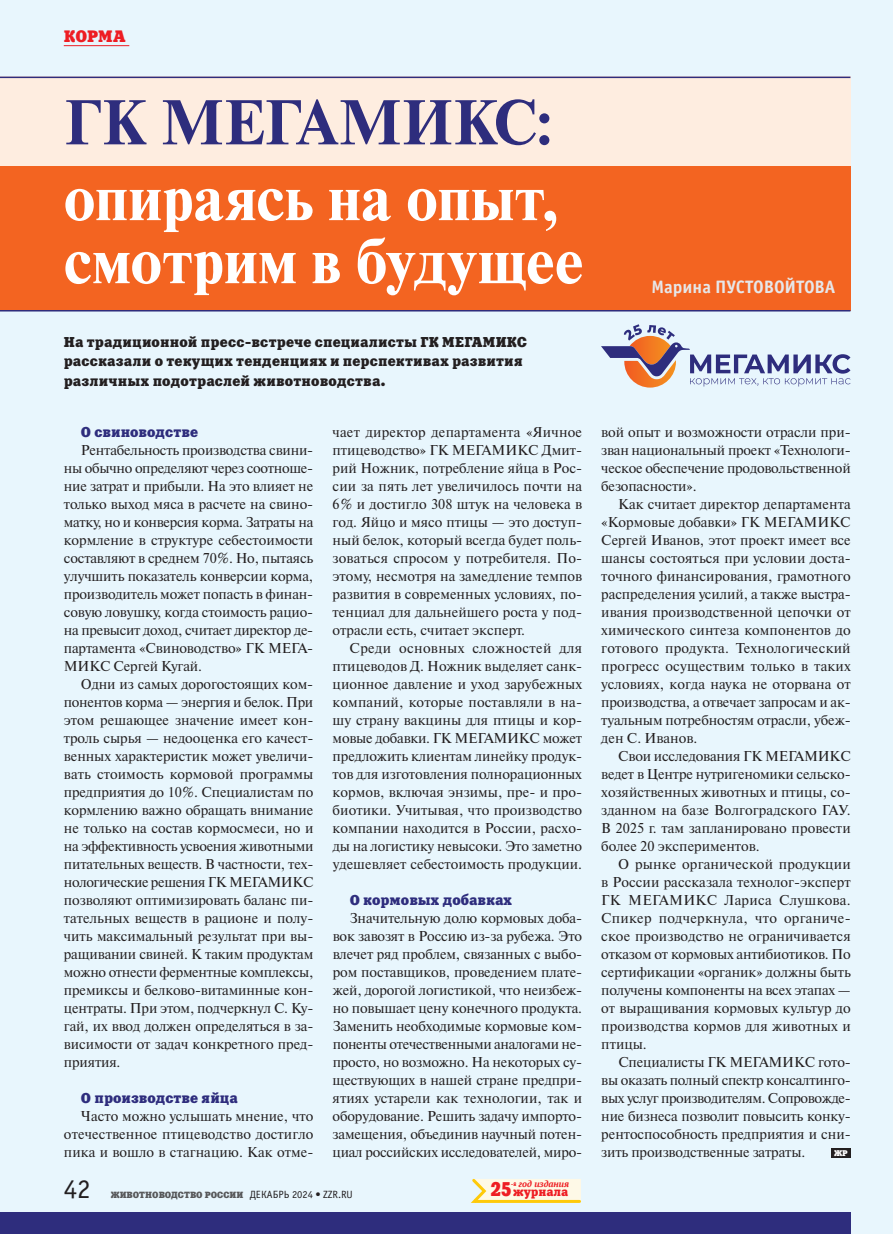
<style>
.page{position:relative;width:893px;height:1234px;background:#fff}
.page>*{position:absolute;margin:0;border:0;box-sizing:border-box;transform-origin:0 0}
.t1{font:700 63px/63px "Newton C";letter-spacing:.005em;color:#fff}
.t2{font:700 63px "Newton C";color:#2e2d7d}
.t3{font:27px "Officina Sans C";color:#231f20}
.t4{font:19.8px "Xenia C";color:#ee1d23;scale:.83 1}
.t5{font:700 18px "Officina Sans C";color:#e6e7e9}
.t6{font:16.5px "Xenia C";color:#ee1d23}
.t7{font:14.25px/18px "Newton C";letter-spacing:-.005em;color:#231f20;text-align:justify}
.t8{font:14.25px/19.5px "Xenia C";letter-spacing:.01em;color:#231f20}
.t9{font:14.25px "Xenia C";color:#2e2d7d}
.t10{font:12px "Xenia C";color:#ee1d23}
.t11{font:9px "Xenia C";color:#57585a}
.t12{font:italic 700 9px "PT Serif";color:#ee1d23}
.t13{font:8.25px "Xenia C";color:#fff}
.s1{font-family:"Officina Sans C";font-size:10.5px;color:#231f20}
</style>
<div class="page">
<div style="left:0;top:0;width:893px;height:1233px;background:#e8f6fd"></div>
<hr style="left:64px;top:45px;width:65px;height:1px;background:#ee1d23">
<svg style="left:471px;top:1178px;width:110px;height:25px;background:#fcf1c7"></svg>
<div style="left:0;top:77px;width:850px;height:90px;background:#feede0"></div>
<div style="left:0;top:167px;width:850px;height:144px;background:#f36421"></div>
<div style="left:831px;top:1147px;width:19px;height:10px;background:#231f20"></div>
<hr style="left:0;top:77px;width:850px;height:1px;background:#2e2d7d">
<hr style="left:0;top:310px;width:850px;height:1px;background:#2e2d7d">
<div style="left:0;top:1212px;width:850px;height:21px;background:#2e2d7d"></div>
<svg style="left:601px;top:324px;width:249px;height:63px"></svg>
<p class="t6" style="left:64px;top:26px;width:63px">КОРМА</p>
<h1 class="t2" style="left:64px;top:87px;width:491px">ГК МЕГАМИКС:</h1>
<h1 class="t1" style="left:64px;top:167px;width:521px">опираясь на опыт, смотрим в будущее</h1>
<p class="t8" style="left:64px;top:332px;width:465px">На традиционной пресс-встрече специалисты ГК МЕГАМИКС рассказали о текущих тенденциях и перспективах развития различных подотраслей животноводства.</p>
<p class="t9" style="left:81px;top:423px;width:119px">О свиноводстве</p>
<p class="t7" style="left:64px;top:441px;width:251px;text-indent:17px">Рентабельность производства свини&shy;ны обычно определяют через соотноше&shy;ние затрат и прибыли. На это влияет не только выход мяса в расчете на свино&shy;матку, но и конверсия корма. Затраты на кормление в структуре себестоимости составляют в среднем 70%. Но, пытаясь улучшить показатель конверсии корма, производитель может попасть в финан&shy;совую ловушку, когда стоимость рацио&shy;на превысит доход, считает директор де&shy;партамента «Свиноводство» ГК МЕГА-МИКС Сергей Кугай.</p>
<p class="t7" style="left:64px;top:675px;width:251px;text-indent:17px">Одни из самых дорогостоящих ком&shy;понентов корма — энергия и белок. При этом решающее значение имеет кон&shy;троль сырья — недооценка его качест&shy;венных характеристик может увеличи&shy;вать стоимость кормовой программы предприятия до 10%. Специалистам по кормлению важно обращать внимание не только на состав кормосмеси, но и на эффективность усвоения животными питательных веществ. В частности, тех&shy;нологические решения ГК МЕГАМИКС позволяют оптимизировать баланс пи&shy;тательных веществ в рационе и полу&shy;чить максимальный результат при вы&shy;ращивании свиней. К таким продуктам можно отнести ферментные комплексы, премиксы и белково-витаминные кон&shy;центраты. При этом, подчеркнул С. Ку&shy;гай, их ввод должен определяться в за&shy;висимости от задач конкретного пред&shy;приятия.</p>
<p class="t9" style="left:81px;top:1088px;width:159px">О производстве яйца</p>
<p class="t7" style="left:64px;top:1107px;width:251px;text-indent:17px">Часто можно услышать мнение, что отечественное птицеводство достигло пика и вошло в стагнацию. Как отме-</p>
<p class="t7" style="left:333px;top:423px;width:251px">чает директор департамента «Яичное птицеводство» ГК МЕГАМИКС Дмит&shy;рий Ножник, потребление яйца в Рос&shy;сии за пять лет увеличилось почти на 6% и достигло 308 штук на человека в год. Яйцо и мясо птицы — это доступ&shy;ный белок, который всегда будет поль&shy;зоваться спросом у потребителя. По&shy;этому, несмотря на замедление темпов развития в современных условиях, по&shy;тенциал для дальнейшего роста у под&shy;отрасли есть, считает эксперт.</p>
<p class="t7" style="left:333px;top:639px;width:251px;text-indent:17px">Среди основных сложностей для птицеводов Д. Ножник выделяет санк&shy;ционное давление и уход зарубежных компаний, которые поставляли в на&shy;шу страну вакцины для птицы и кор&shy;мовые добавки. ГК МЕГАМИКС может предложить клиентам линейку продук&shy;тов для изготовления полнорационных кормов, включая энзимы, пре- и про&shy;биотики. Учитывая, что производство компании находится в России, расхо&shy;ды на логистику невысоки. Это заметно удешевляет себестоимость продукции.</p>
<p class="t9" style="left:350px;top:890px;width:164px">О кормовых добавках</p>
<p class="t7" style="left:333px;top:909px;width:251px;text-indent:17px">Значительную долю кормовых доба&shy;вок завозят в Россию из‑за рубежа. Это влечет ряд проблем, связанных с выбо&shy;ром поставщиков, проведением плате&shy;жей, дорогой логистикой, что неизбеж&shy;но повышает цену конечного продукта.<br>Заменить необходимые кормовые ком&shy;поненты отечественными аналогами не&shy;просто, но возможно. На некоторых су&shy;ществующих в нашей стране предпри&shy;ятиях устарели как технологии, так и оборудование. Решить задачу импорто&shy;замещения, объединив научный потен&shy;циал российских исследователей, миро-</p>
<h2 class="t3" style="left:64px;top:1174px;width:28px">42</h2>
<p class="t11" style="left:111px;top:1188px;width:244px">ЖИВОТНОВОДСТВО РОССИИ <span class="s1">ДЕКАБРЬ 2024 • ZZR.RU</span></p>
<h3 class="t4" style="left:491px;top:1176px;width:26px">25</h3>
<p class="t12" style="left:511px;top:1177px;width:59px"><sup>-й</sup> год издания</p>
<p class="t10" style="left:513px;top:1184px;width:57px">журнала</p>
<p class="t5" style="left:652px;top:276px;width:185px">Марина ПУСТОВОЙТОВА</p>
<p class="t7" style="left:601px;top:423px;width:251px">вой опыт и возможности отрасли при&shy;зван национальный проект «Технологи&shy;ческое обеспечение продовольственной безопасности».</p>
<p class="t7" style="left:601px;top:495px;width:251px;text-indent:17px">Как считает директор департамента «Кормовые добавки» ГК МЕГАМИКС Сергей Иванов, этот проект имеет все шансы состояться при условии доста&shy;точного финансирования, грамотного распределения усилий, а также выстра&shy;ивания производственной цепочки от химического синтеза компонентов до готового продукта. Технологический прогресс осуществим только в таких условиях, когда наука не оторвана от производства, а отвечает запросам и ак&shy;туальным потребностям отрасли, убеж&shy;ден С. Иванов.</p>
<p class="t7" style="left:601px;top:747px;width:251px;text-indent:17px">Свои исследования ГК МЕГАМИКС ведет в Центре нутригеномики сельско&shy;хозяйственных животных и птицы, со&shy;зданном на базе Волгоградского ГАУ.<br>В 2025 г. там запланировано провести более 20 экспериментов.</p>
<p class="t7" style="left:601px;top:854px;width:251px;text-indent:17px">О рынке органической продукции в России рассказала технолог-эксперт ГК МЕГАМИКС Лариса Слушкова.<br>Спикер подчеркнула, что органиче&shy;ское производство не ограничивается отказом от кормовых антибиотиков. По сертификации «органик» должны быть получены компоненты на всех этапах — от выращивания кормовых культур до производства кормов для животных и птицы.</p>
<p class="t7" style="left:601px;top:1052px;width:251px;text-indent:17px">Специалисты ГК МЕГАМИКС гото&shy;вы оказать полный спектр консалтинго&shy;вых услуг производителям. Сопровожде&shy;ние бизнеса позволит повысить конку&shy;рентоспособность предприятия и сни&shy;зить производственные затраты.</p>
<p class="t13" style="left:834px;top:1147px;width:15px">ЖР</p>
</div>
